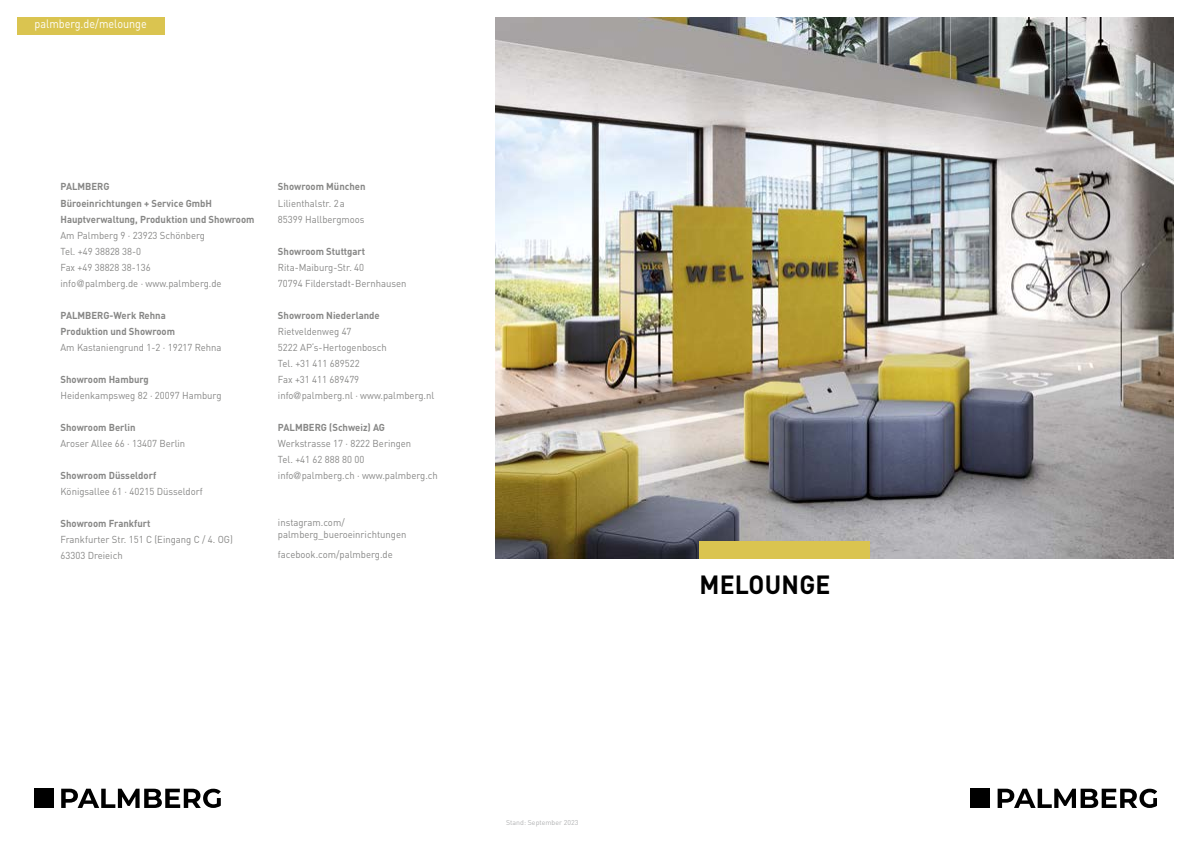
<style>
.page{position:relative;width:1191px;height:842px;background:#fff}
.page>*{position:absolute;margin:0;border:0;box-sizing:border-box;transform-origin:0 0}
.t1{font:700 26px "DINOT";letter-spacing:.01em;color:#000;scale:.95 1}
.t2{font:12px "DINOT";color:#fff;scale:.9 1}
.t3{font:10px/16px "DINOT";color:#878786;scale:.95 1}
.t4{font:700 10px/16px "DINOT";color:#878786;scale:.95 1}
.t5{font:7px "DINOT";color:#b1b2b3}
.s1{font-family:"Helvetica";font-weight:300}
</style>
<div class="page">
<img style="left:495px;top:17px;width:679px;height:541px">
<div style="left:17px;top:17px;width:147px;height:17px;background:#dac450"></div>
<div style="left:699px;top:541px;width:170px;height:17px;background:#dac450"></div>
<svg style="left:997px;top:789px;width:160px;height:19px"></svg>
<div style="left:970px;top:789px;width:20px;height:19px;background:#000"></div>
<svg style="left:61px;top:789px;width:159px;height:19px"></svg>
<div style="left:34px;top:789px;width:19px;height:19px;background:#000"></div>
<p class="t2" style="left:35px;top:15px;width:126px">palmberg.de/melounge</p>
<p class="t4" style="left:60px;top:178px;width:206px">PALMBERG<br>Büroeinrichtungen + Service GmbH<br>Hauptverwaltung, Produktion und Showroom</p>
<p class="t3" style="left:60px;top:226px;width:171px">Am Palmberg 9 · 23923 Schönberg<br>Tel. +49 38828 38-0<br>Fax +49 38828 38-136 info<span class="s1">@</span>palmberg.de · www.palmberg.de</p>
<p class="t4" style="left:60px;top:306px;width:122px">PALMBERG-Werk Rehna<br>Produktion und Showroom</p>
<p class="t3" style="left:60px;top:338px;width:171px">Am Kastaniengrund 1-2 · 19217 Rehna</p>
<p class="t4" style="left:60px;top:370px;width:94px">Showroom Hamburg</p>
<p class="t3" style="left:60px;top:386px;width:171px">Heidenkampsweg 82 · 20097 Hamburg</p>
<p class="t4" style="left:60px;top:418px;width:81px">Showroom Berlin</p>
<p class="t3" style="left:60px;top:434px;width:133px">Aroser Allee 66 · 13407 Berlin</p>
<p class="t4" style="left:60px;top:466px;width:102px">Showroom Düsseldorf</p>
<p class="t3" style="left:60px;top:482px;width:151px">Königsallee 61 · 40215 Düsseldorf</p>
<p class="t4" style="left:60px;top:514px;width:96px">Showroom Frankfurt</p>
<p class="t3" style="left:60px;top:530px;width:183px">Frankfurter Str. 151 C (Eingang C / 4. OG)<br>63303 Dreieich</p>
<p class="t4" style="left:278px;top:178px;width:94px">Showroom München</p>
<p class="t3" style="left:278px;top:194px;width:93px">Lilienthalstr. 2a<br>85399 Hallbergmoos</p>
<p class="t4" style="left:278px;top:242px;width:93px">Showroom Stuttgart</p>
<p class="t3" style="left:278px;top:258px;width:137px">Rita-Maiburg-Str. 40<br>70794 Filderstadt-Bernhausen</p>
<p class="t4" style="left:278px;top:306px;width:109px">Showroom Niederlande</p>
<p class="t3" style="left:278px;top:322px;width:166px">Rietveldenweg 47<br>5222 AP‘s-Hertogenbosch<br>Tel. +31 411 689522<br>Fax +31 411 689479 info<span class="s1">@</span>palmberg.nl · www.palmberg.nl</p>
<p class="t4" style="left:278px;top:418px;width:114px">PALMBERG (Schweiz) AG</p>
<p class="t3" style="left:278px;top:434px;width:170px">Werkstrasse 17 · 8222 Beringen<br>Tel. +41 62 888 80 00 info<span class="s1">@</span>palmberg.ch · www.palmberg.ch</p>
<p class="t3" style="left:278px;top:515px;width:137px;line-height:12px">instagram.com/ palmberg_bueroeinrichtungen</p>
<p class="t3" style="left:278px;top:546px;width:122px">facebook.com/palmberg.de</p>
<p class="t5" style="left:506px;top:817px;width:74px">Stand: September 2023</p>
<h1 class="t1" style="left:699px;top:565px;width:140px">MELOUNGE</h1>
</div>
